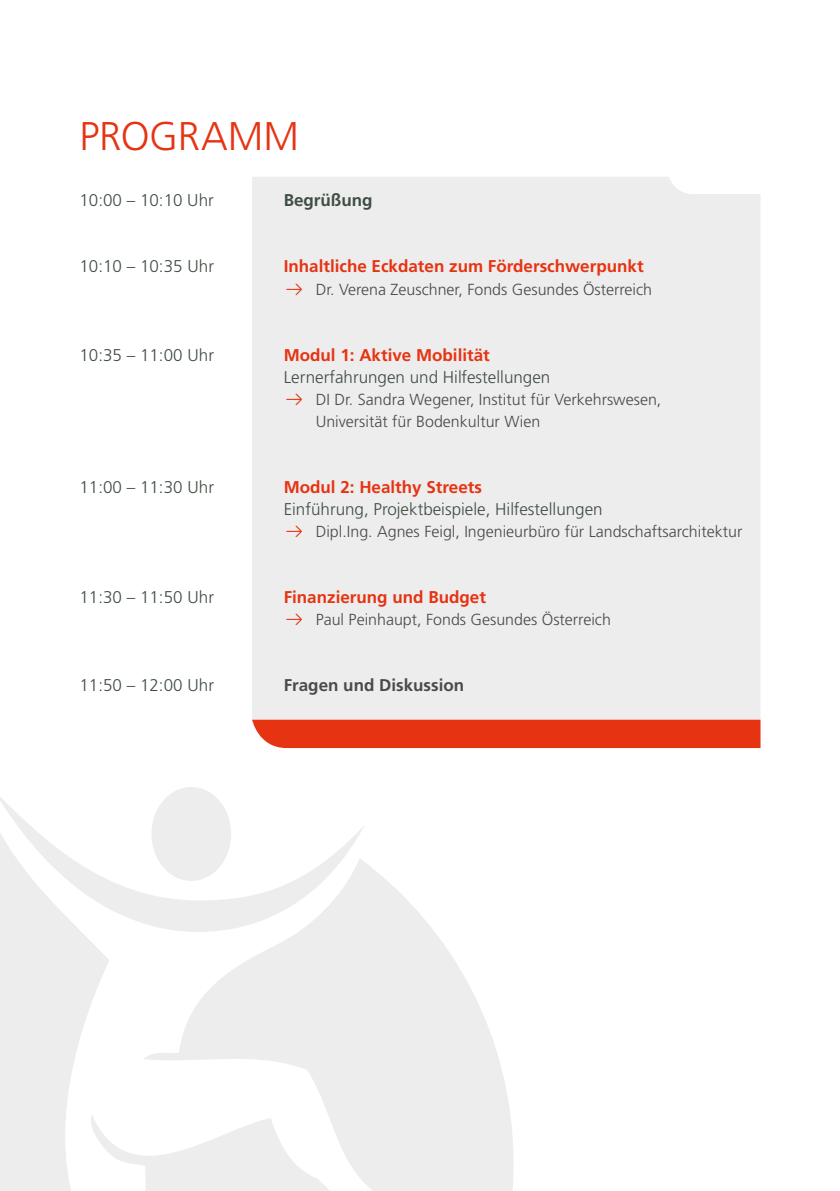
<style>
.page{position:relative;width:840px;height:1191px;background:#fff}
.page>*{position:absolute;margin:0;border:0;box-sizing:border-box;transform-origin:0 0}
.Headline{font:300 40px "Frutiger LT Pro";letter-spacing:-.01em;color:#e63312}
.Fließtext{font:300 17px "Frutiger LT Pro";color:#404d43}
.Fließtext-2{font:700 17px "Frutiger LT Pro";color:#e63312}
.Fließtext-3{font:700 17px "Frutiger LT Pro";color:#4a4a49}
.Fließtext-4{font:700 17px "Frutiger LT Pro";color:#404d43}
.Fließtext-5{font:300 16px/22px "Frutiger LT Pro";color:#4a4a49}
.s1{font-family:"Netto Icons OT";font-weight:400;color:#e63312}
</style>
<div class="page">
<div style="left:252px;top:177px;width:508px;height:542px;background:#ededed"></div>
<div style="left:252px;top:719px;width:509px;height:29px;background:#e63312"></div>
<svg style="left:0;top:863px;width:513px;height:328px;fill:#ededed"></svg>
<svg style="left:0;top:790px;width:365px;height:142px"></svg>
<h2 class="Headline" style="left:79px;top:113px;width:221px">PROGRAMM</h2>
<p class="Fließtext" style="left:79px;top:191px;width:136px">10:00 – 10:10 Uhr</p>
<p class="Fließtext-4" style="left:283px;top:190px;width:90px">Begrüßung</p>
<p class="Fließtext" style="left:79px;top:257px;width:136px">10:10 – 10:35 Uhr</p>
<p class="Fließtext-2" style="left:283px;top:256px;width:361px">Inhaltliche Eckdaten zum Förderschwerpunkt</p>
<p class="Fließtext-5" style="left:283px;top:278px;width:370px"><span class="s1">A</span> Dr. Verena Zeuschner, Fonds Gesundes Österreich</p>
<p class="Fließtext" style="left:79px;top:345px;width:136px">10:35 – 11:00 Uhr</p>
<p class="Fließtext-2" style="left:283px;top:344px;width:207px">Modul 1: Aktive Mobilität</p>
<p class="Fließtext" style="left:283px;top:367px;width:268px">Lernerfahrungen und Hilfestellungen</p>
<p class="Fließtext-5" style="left:315px;top:388px;width:347px;text-indent:-32px"><span class="s1">A</span> DI Dr. Sandra Wegener, Institut für Verkehrswesen,<br>Universität für Bodenkultur Wien</p>
<p class="Fließtext" style="left:79px;top:477px;width:136px">11:00 – 11:30 Uhr</p>
<p class="Fließtext-2" style="left:283px;top:476px;width:200px">Modul 2: Healthy Streets</p>
<p class="Fließtext" style="left:283px;top:499px;width:320px">Einführung, Projektbeispiele, Hilfestellungen</p>
<p class="Fließtext-5" style="left:283px;top:520px;width:460px"><span class="s1">A</span> Dipl.Ing. Agnes Feigl, Ingenieurbüro für Landschaftsarchitektur</p>
<p class="Fließtext" style="left:79px;top:587px;width:136px">11:30 – 11:50 Uhr</p>
<p class="Fließtext-2" style="left:283px;top:586px;width:204px">Finanzierung und Budget</p>
<p class="Fließtext-5" style="left:283px;top:608px;width:328px"><span class="s1">A</span> Paul Peinhaupt, Fonds Gesundes Österreich</p>
<p class="Fließtext" style="left:79px;top:675px;width:136px">11:50 – 12:00 Uhr</p>
<p class="Fließtext-3" style="left:283px;top:674px;width:182px">Fragen und Diskussion</p>
</div>
